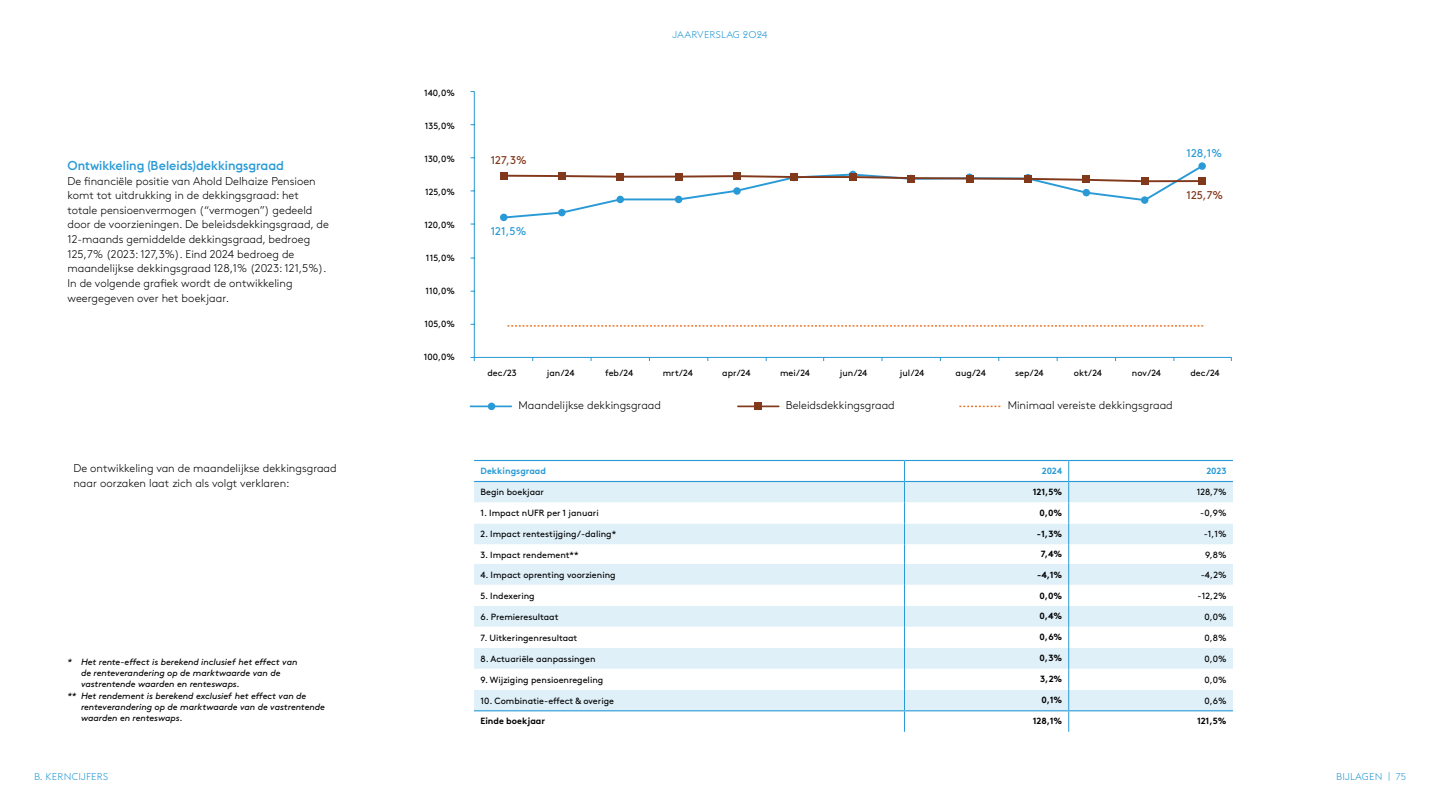
<style>
.page{position:relative;width:1440px;height:810px;background:#fff}
.page>*{position:absolute;margin:0;border:0;box-sizing:border-box;transform-origin:0 0}
.t1{font:500 12.75px "Euclid Flex";color:#299ad6}
.t2{font:300 11.25px/14.6px "Brown";color:#000}
.t3{font:11.25px "Brown";color:#299ad6}
.t4{font:11.25px "Brown";color:#81381b}
.t5{font:300 9.75px "Euclid Flex";letter-spacing:.02em;color:#299ad6}
.t6{font:9px "Brown";color:#000}
.t7{font:italic 9px "Brown";letter-spacing:-.005em;color:#000}
.t8{font:700 9px "Brown";color:#000}
.t9{font:700 9px "Brown";color:#299ad6}
</style>
<div class="page">
<hr style="left:470px;top:406px;width:41px;height:1px;background:#299ad6">
<div style="left:488px;top:403px;width:7px;height:7px;background:#299ad6;border-radius:50%"></div>
<svg style="left:959px;top:406px;width:41px;height:1px"></svg>
<hr style="left:738px;top:406px;width:41px;height:1px;background:#81381b">
<div style="left:755px;top:403px;width:7px;height:7px;background:#81381b"></div>
<hr style="left:474px;top:92px;width:1px;height:265px;background:#299ad6">
<hr style="left:474px;top:357px;width:757px;height:1px;background:#299ad6">
<div style="left:500px;top:214px;width:8px;height:7px;background:#299ad6;border-radius:50%"></div>
<svg style="left:502px;top:163px;width:703px;height:56px"></svg>
<div style="left:1198px;top:177px;width:8px;height:8px;background:#81381b"></div>
<div style="left:558px;top:172px;width:8px;height:8px;background:#81381b"></div>
<div style="left:617px;top:173px;width:7px;height:7px;background:#81381b"></div>
<div style="left:675px;top:173px;width:7px;height:7px;background:#81381b"></div>
<div style="left:733px;top:172px;width:8px;height:8px;background:#81381b"></div>
<div style="left:791px;top:174px;width:7px;height:7px;background:#81381b"></div>
<div style="left:849px;top:173px;width:8px;height:8px;background:#81381b"></div>
<div style="left:907px;top:175px;width:8px;height:7px;background:#81381b"></div>
<div style="left:966px;top:175px;width:7px;height:8px;background:#81381b"></div>
<div style="left:1024px;top:175px;width:8px;height:8px;background:#81381b"></div>
<div style="left:1083px;top:175px;width:7px;height:8px;background:#81381b"></div>
<div style="left:1141px;top:177px;width:7px;height:8px;background:#81381b"></div>
<div style="left:500px;top:172px;width:8px;height:7px;background:#81381b"></div>
<svg style="left:508px;top:325px;width:695px;height:2px"></svg>
<div style="left:474px;top:482px;width:759px;height:20px;background:#dff0f9"></div>
<svg style="left:474px;top:502px;width:759px;height:230px"></svg>
<svg style="left:474px;top:711px;width:1px;height:21px"></svg>
<hr style="left:474px;top:460px;width:430px;height:1px;background:#299ad6">
<hr style="left:904px;top:460px;width:165px;height:1px;background:#299ad6">
<hr style="left:1069px;top:460px;width:164px;height:1px;background:#299ad6">
<hr style="left:474px;top:481px;width:430px;height:1px;background:#299ad6">
<hr style="left:904px;top:481px;width:165px;height:1px;background:#299ad6">
<hr style="left:1069px;top:481px;width:164px;height:1px;background:#299ad6">
<hr style="left:474px;top:710px;width:430px;height:1px;background:#299ad6">
<svg style="left:904px;top:461px;width:1px;height:271px"></svg>
<hr style="left:904px;top:710px;width:165px;height:1px;background:#299ad6">
<svg style="left:1069px;top:461px;width:1px;height:271px"></svg>
<hr style="left:1069px;top:710px;width:164px;height:1px;background:#299ad6">
<p class="t1" style="left:68px;top:158px;width:218px">Ontwikkeling (Beleids)dekkingsgraad</p>
<p class="t2" style="left:68px;top:172px;width:263px">De financiële positie van Ahold Delhaize Pensioen komt tot uitdrukking in de dekkingsgraad: het totale pensioenvermogen (“vermogen”) gedeeld door de voorzieningen. De beleidsdekkingsgraad, de 12-maands gemiddelde dekkingsgraad, bedroeg 125,7% (2023: 127,3%). Eind 2024 bedroeg de maandelijkse dekkingsgraad 128,1% (2023: 121,5%).<br>In de volgende grafiek wordt de ontwikkeling weergegeven over het boekjaar.</p>
<p class="t6" style="left:424px;top:86px;width:32px">140,0%</p>
<p class="t6" style="left:425px;top:119px;width:32px">135,0%</p>
<p class="t6" style="left:424px;top:152px;width:32px">130,0%</p>
<p class="t6" style="left:425px;top:185px;width:31px">125,0%</p>
<p class="t6" style="left:425px;top:218px;width:32px">120,0%</p>
<p class="t6" style="left:426px;top:251px;width:31px">115,0%</p>
<p class="t6" style="left:425px;top:284px;width:31px">110,0%</p>
<p class="t6" style="left:425px;top:317px;width:32px">105,0%</p>
<p class="t6" style="left:424px;top:350px;width:33px">100,0%</p>
<p class="t4" style="left:491px;top:152px;width:38px">127,3%</p>
<p class="t3" style="left:491px;top:223px;width:37px">121,5%</p>
<p class="t5" style="left:673px;top:29px;width:96px">JAARVERSLAG 2024</p>
<p class="t3" style="left:1186px;top:144px;width:37px">128,1%</p>
<p class="t4" style="left:1187px;top:186px;width:38px">125,7%</p>
<p class="t6" style="left:487px;top:366px;width:31px">dec/23</p>
<p class="t6" style="left:547px;top:366px;width:29px">jan/24</p>
<p class="t6" style="left:605px;top:366px;width:29px">feb/24</p>
<p class="t6" style="left:663px;top:366px;width:32px">mrt/24</p>
<p class="t6" style="left:722px;top:366px;width:30px">apr/24</p>
<p class="t6" style="left:780px;top:366px;width:31px">mei/24</p>
<p class="t6" style="left:840px;top:366px;width:29px">jun/24</p>
<p class="t6" style="left:900px;top:366px;width:26px">jul/24</p>
<p class="t6" style="left:956px;top:366px;width:32px">aug/24</p>
<p class="t6" style="left:1015px;top:366px;width:30px">sep/24</p>
<p class="t6" style="left:1074px;top:366px;width:30px">okt/24</p>
<p class="t6" style="left:1132px;top:366px;width:31px">nov/24</p>
<p class="t6" style="left:1190px;top:366px;width:31px">dec/24</p>
<p class="t2" style="left:519px;top:397px;width:144px">Maandelijkse dekkingsgraad</p>
<p class="t2" style="left:786px;top:397px;width:110px">Beleidsdekkingsgraad</p>
<p class="t2" style="left:1008px;top:397px;width:167px">Minimaal vereiste dekkingsgraad</p>
<p class="t2" style="left:74px;top:460px;width:265px">De ontwikkeling van de maandelijkse dekkingsgraad naar oorzaken laat zich als volgt verklaren:</p>
<p class="t9" style="left:480px;top:464px;width:67px">Dekkingsgraad</p>
<p class="t9" style="left:1042px;top:464px;width:22px">2024</p>
<p class="t9" style="left:1206px;top:464px;width:22px">2023</p>
<p class="t6" style="left:480px;top:485px;width:65px">Begin boekjaar</p>
<p class="t8" style="left:1033px;top:485px;width:31px">121,5%</p>
<p class="t6" style="left:1197px;top:485px;width:31px">128,7%</p>
<p class="t6" style="left:480px;top:506px;width:120px">1. Impact nUFR per 1 januari</p>
<p class="t8" style="left:1039px;top:506px;width:24px">0,0%</p>
<p class="t6" style="left:1200px;top:506px;width:28px">-0,9%</p>
<p class="t6" style="left:480px;top:527px;width:137px">2. Impact rentestijging/-daling*</p>
<p class="t8" style="left:1037px;top:527px;width:27px">-1,3%</p>
<p class="t6" style="left:1204px;top:527px;width:24px">-1,1%</p>
<p class="t6" style="left:480px;top:548px;width:100px">3. Impact rendement**</p>
<p class="t8" style="left:1041px;top:547px;width:23px">7,4%</p>
<p class="t6" style="left:1205px;top:548px;width:23px">9,8%</p>
<p class="t6" style="left:480px;top:568px;width:137px">4. Impact oprenting voorziening</p>
<p class="t8" style="left:1037px;top:567px;width:27px">-4,1%</p>
<p class="t6" style="left:1201px;top:568px;width:27px">-4,2%</p>
<p class="t6" style="left:480px;top:589px;width:56px">5. Indexering</p>
<p class="t8" style="left:1039px;top:588px;width:24px">0,0%</p>
<p class="t6" style="left:1198px;top:589px;width:30px">-12,2%</p>
<p class="t6" style="left:480px;top:610px;width:80px">6. Premieresultaat</p>
<p class="t8" style="left:1039px;top:609px;width:24px">0,4%</p>
<p class="t6" style="left:1204px;top:610px;width:24px">0,0%</p>
<p class="t6" style="left:480px;top:631px;width:98px">7. Uitkeringenresultaat</p>
<p class="t8" style="left:1040px;top:630px;width:24px">0,6%</p>
<p class="t6" style="left:1204px;top:631px;width:24px">0,8%</p>
<p class="t6" style="left:480px;top:652px;width:117px">8. Actuariële aanpassingen</p>
<p class="t8" style="left:1040px;top:651px;width:24px">0,3%</p>
<p class="t6" style="left:1204px;top:652px;width:24px">0,0%</p>
<p class="t6" style="left:480px;top:673px;width:124px">9. Wijziging pensioenregeling</p>
<p class="t8" style="left:1040px;top:672px;width:24px">3,2%</p>
<p class="t6" style="left:1204px;top:673px;width:24px">0,0%</p>
<p class="t6" style="left:480px;top:694px;width:135px">10. Combinatie-effect &amp; overige</p>
<p class="t8" style="left:1041px;top:693px;width:22px">0,1%</p>
<p class="t6" style="left:1204px;top:694px;width:24px">0,6%</p>
<p class="t8" style="left:480px;top:714px;width:66px">Einde boekjaar</p>
<p class="t8" style="left:1033px;top:714px;width:31px">128,1%</p>
<p class="t8" style="left:1197px;top:714px;width:31px">121,5%</p>
<p class="t7" style="left:67px;top:655px;width:231px">* Het rente-effect is berekend inclusief het effect van</p>
<p class="t7" style="left:81px;top:666px;width:201px">de renteverandering op de marktwaarde van de</p>
<p class="t7" style="left:81px;top:677px;width:160px">vastrentende waarden en renteswaps.</p>
<p class="t7" style="left:67px;top:689px;width:240px">** Het rendement is berekend exclusief het effect van de</p>
<p class="t7" style="left:81px;top:700px;width:245px">renteverandering op de marktwaarde van de vastrentende</p>
<p class="t7" style="left:81px;top:711px;width:103px">waarden en renteswaps.</p>
<p class="t5" style="left:34px;top:771px;width:75px">B. KERNCIJFERS</p>
<p class="t5" style="left:1336px;top:771px;width:72px">BIJ LAGEN | 75</p>
</div>
